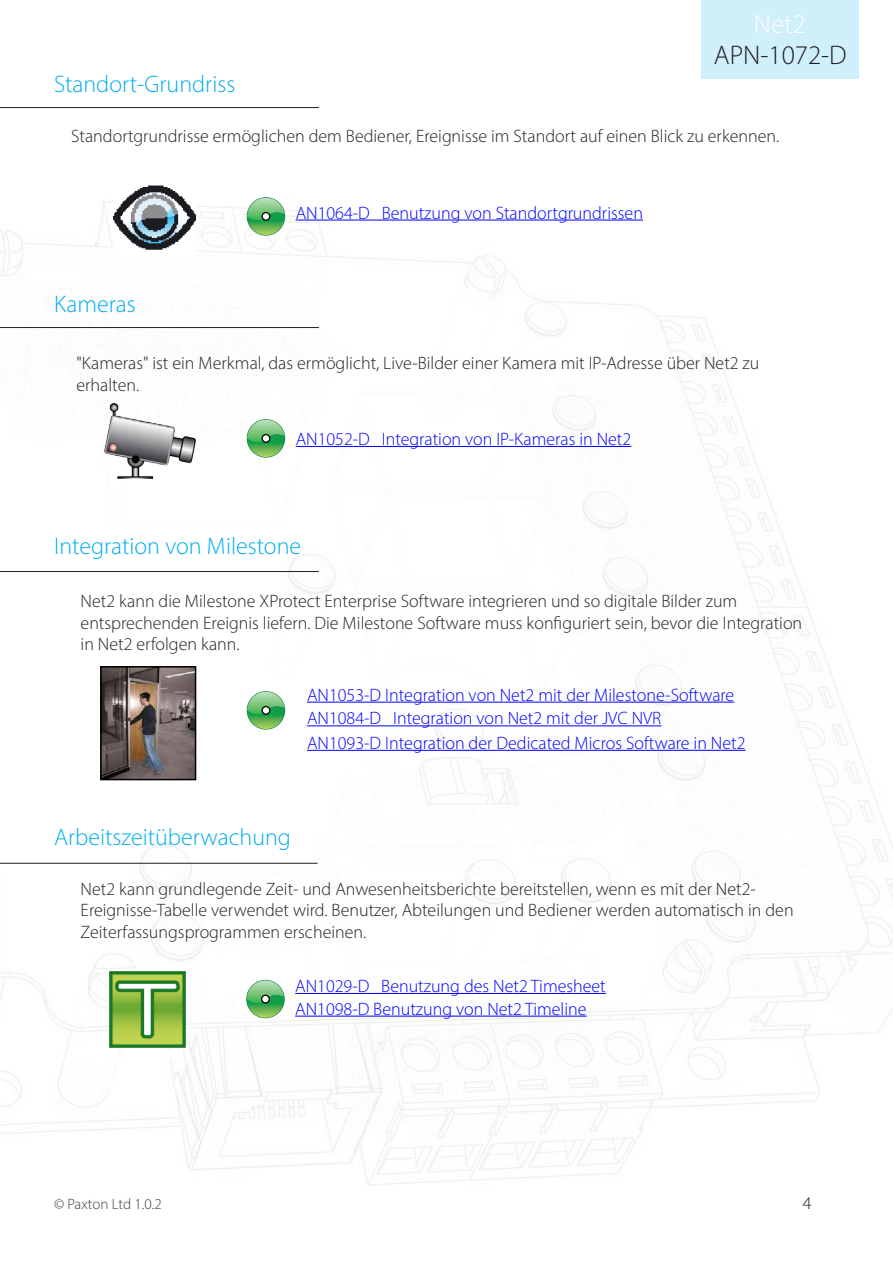
<style>
.page{position:relative;width:893px;height:1263px;background:#fff}
.page>*{position:absolute;margin:0;border:0;box-sizing:border-box;transform-origin:0 0}
.t1{font:300 27px "Myriad Pro";color:#231f20}
.t2{font:300 27px "Myriad Pro";color:#fff}
.Section_title{font:300 24px "Myriad Pro";color:#00aeef}
.Text{font:300 18px/21.6px "Myriad Pro";color:#231f20}
.Text_-_Blue{font:300 18px "Myriad Pro";color:#00f}
.t3{font:300 15px "Myriad Pro";letter-spacing:-.005em;color:#3e3e3f}
</style>
<div class="page">
<img style="left:0;top:197px;width:893px;height:988px">
<div style="left:702px;top:0;width:157px;height:79px;background:#cfeffb"></div>
<div style="left:247px;top:197px;width:38px;height:39px;border:1px solid #0b8c44;border-radius:50%"></div>
<svg style="left:247px;top:198px;width:38px;height:37px"></svg>
<div style="left:262px;top:213px;width:8px;height:7px;background:#fff;border-radius:50%"></div>
<div style="left:261px;top:212px;width:9px;height:9px;border:1px solid #000;border-radius:50%"></div>
<hr style="left:296px;top:220px;width:347px;height:1px;background:#00f">
<img style="left:106px;top:185px;width:93px;height:75px">
<hr style="left:0;top:107px;width:319px;height:1px;background:#231f20">
<hr style="left:0;top:327px;width:319px;height:1px;background:#231f20">
<hr style="left:0;top:571px;width:319px;height:1px;background:#231f20">
<hr style="left:0;top:863px;width:318px;height:1px;background:#231f20">
<div style="left:247px;top:691px;width:38px;height:39px;border:1px solid #0b8c44;border-radius:50%"></div>
<svg style="left:247px;top:692px;width:38px;height:37px"></svg>
<div style="left:262px;top:706px;width:8px;height:8px;background:#fff;border-radius:50%"></div>
<div style="left:261px;top:706px;width:9px;height:9px;border:1px solid #000;border-radius:50%"></div>
<hr style="left:307px;top:702px;width:427px;height:1px;background:#00f">
<div style="left:247px;top:419px;width:38px;height:39px;border:1px solid #0b8c44;border-radius:50%"></div>
<svg style="left:247px;top:420px;width:38px;height:37px"></svg>
<div style="left:262px;top:435px;width:8px;height:7px;background:#fff;border-radius:50%"></div>
<div style="left:261px;top:434px;width:9px;height:9px;border:1px solid #000;border-radius:50%"></div>
<hr style="left:296px;top:446px;width:335px;height:1px;background:#00f">
<img style="left:103px;top:397px;width:93px;height:82px">
<hr style="left:307px;top:726px;width:354px;height:1px;background:#00f">
<hr style="left:307px;top:750px;width:438px;height:1px;background:#00f">
<div style="left:246px;top:980px;width:39px;height:38px;border:1px solid #0b8c44;border-radius:50%"></div>
<svg style="left:247px;top:980px;width:37px;height:38px"></svg>
<svg style="left:262px;top:995px;width:7px;height:8px"></svg>
<div style="left:261px;top:994px;width:9px;height:9px;border:1px solid #000;border-radius:50%"></div>
<hr style="left:295px;top:993px;width:311px;height:1px;background:#00f">
<hr style="left:295px;top:1016px;width:292px;height:1px;background:#00f">
<img style="left:110px;top:972px;width:76px;height:75px">
<img style="left:103px;top:669px;width:90px;height:108px">
<div style="left:100px;top:666px;width:96px;height:114px;border:2px solid #000"></div>
<h1 class="t2" style="left:754px;top:8px;width:53px">Net2</h1>
<h1 class="t1" style="left:714px;top:39px;width:134px">APN-1072-D</h1>
<p class="Section_title" style="left:54px;top:70px;width:183px">Standort-Grundriss</p>
<p class="Text" style="left:71px;top:125px;width:710px">Standortgrundrisse ermöglichen dem Bediener, Ereignisse im Standort auf einen Blick zu erkennen.</p>
<p class="Section_title" style="left:54px;top:289px;width:83px">Kameras</p>
<p class="Text_-_Blue" style="left:296px;top:202px;width:349px">AN1064-D Benutzung von Standortgrundrissen</p>
<p class="Text" style="left:76px;top:352px;width:684px">"Kameras" ist ein Merkmal, das ermöglicht, Live-Bilder einer Kamera mit IP-Adresse über Net2 zu erhalten.</p>
<p class="Text_-_Blue" style="left:296px;top:428px;width:337px">AN1052-D Integration von IP-Kameras in Net2</p>
<p class="Section_title" style="left:54px;top:531px;width:249px">Integration von Milestone</p>
<p class="Text" style="left:81px;top:590px;width:723px">Net2 kann die Milestone XProtect Enterprise Software integrieren und so digitale Bilder zum entsprechenden Ereignis liefern. Die Milestone Software muss konfiguriert sein, bevor die Integration in Net2 erfolgen kann.</p>
<p class="Text_-_Blue" style="left:307px;top:684px;width:429px">AN1053-D Integration von Net2 mit der Milestone-Software</p>
<p class="Text_-_Blue" style="left:307px;top:707px;width:356px">AN1084-D Integration von Net2 mit der JVC NVR</p>
<p class="Text_-_Blue" style="left:307px;top:732px;width:440px">AN1093-D Integration der Dedicated Micros Software in Net2</p>
<p class="Section_title" style="left:54px;top:823px;width:239px">Arbeitszeitüberwachung</p>
<p class="Text" style="left:81px;top:878px;width:715px">Net2 kann grundlegende Zeit- und Anwesenheitsberichte bereitstellen, wenn es mit der Net2-<br>Ereignisse-Tabelle verwendet wird. Benutzer, Abteilungen und Bediener werden automatisch in den<br>Zeiterfassungsprogrammen erscheinen.</p>
<p class="Text_-_Blue" style="left:295px;top:975px;width:312px">AN1029-D Benutzung des Net2 Timesheet</p>
<p class="Text_-_Blue" style="left:295px;top:998px;width:293px">AN1098-D Benutzung von Net2 Timeline</p>
<p class="t3" style="left:54px;top:1195px;width:109px">© Paxton Ltd 1.0.2</p>
<p class="Text" style="left:803px;top:1192px;width:10px">4</p>
</div>
